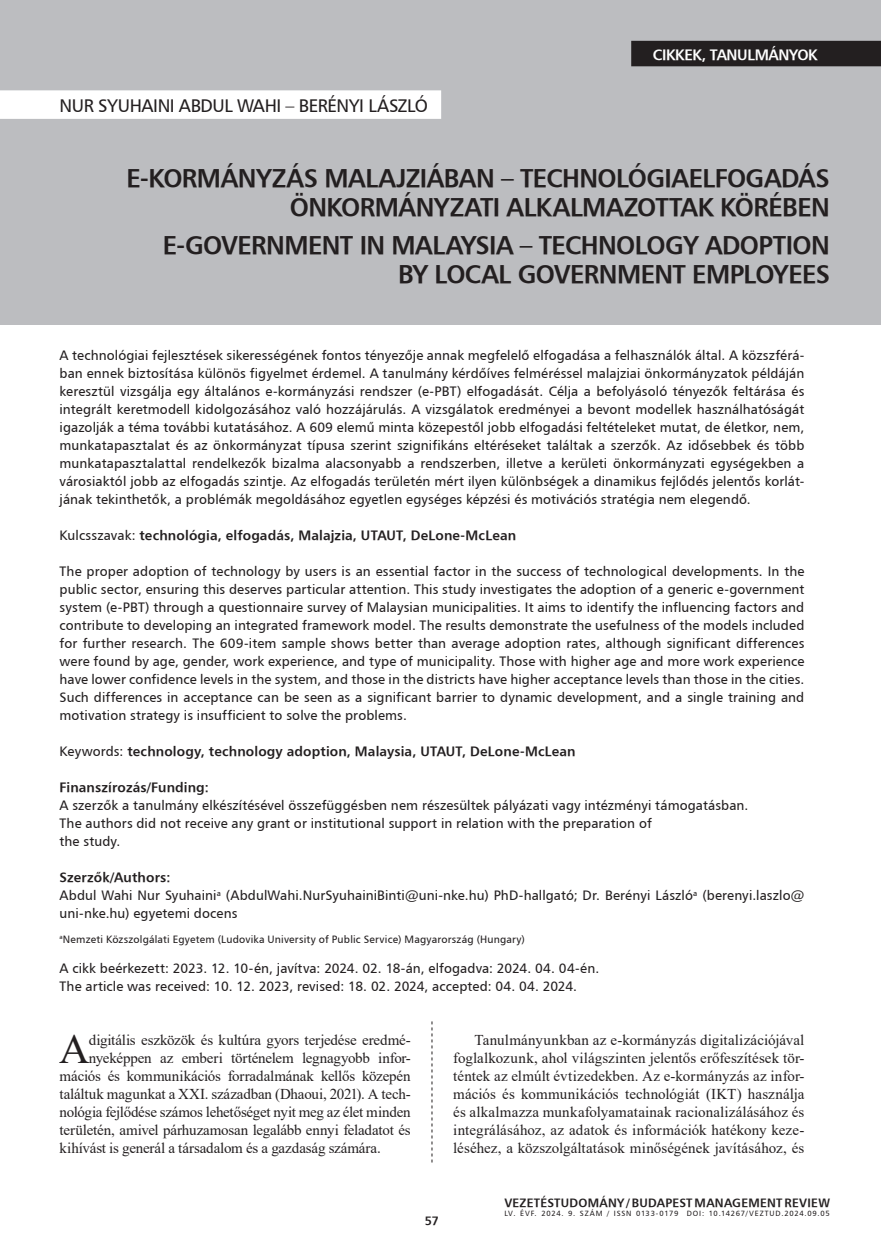
<style>
.page{position:relative;width:881px;height:1255px;background:#fff}
.page>*{position:absolute;margin:0;border:0;box-sizing:border-box;transform-origin:0 0}
.Iniciálé{font:42.15px "Times New Roman";color:#231f20}
.kenyérszöveg_opcionális{font:25.5px/29.4px "H Humanist 777 BT Bold";letter-spacing:-.025em;color:#231f20;text-align:right}
.kenyérszöveg_opcionális-2{font:18px "H Humanist 777 BT";letter-spacing:-.025em;color:#231f20}
.kenyérszöveg_opcionális-3{font:15px/18px "Times New Roman";color:#231f20;text-align:justify}
.Iniciálé-2{font:15px "Times New Roman";letter-spacing:-.01em;color:#231f20}
.t1{font:15px "H Humanist 777 BT Bold";letter-spacing:-.025em;color:#fff}
.Kezdő_oldal_bevezető{font:13.5px/18px "H Humanist 777 BT";letter-spacing:.005em;color:#231f20;text-align:justify}
.Kezdő_oldal_bevezető-2{font:13.5px "H Humanist 777 BT Bold";letter-spacing:.01em;color:#231f20}
.t2{font:12px "H Humanist 777 BT Bold";letter-spacing:.02em;color:#231f20}
.Lábjegyzet{font:10.5px "H Humanist 777 BT";letter-spacing:.015em;color:#231f20}
.t3{font:7.5px "H Humanist 777 BT";letter-spacing:.105em;color:#231f20}
.s1{font-family:"H Humanist 777 BT"}
</style>
<div class="page">
<div style="left:0;top:0;width:880px;height:324px;background:#bcbdc0"></div>
<div style="left:0;top:90px;width:441px;height:29px;background:#fff"></div>
<div style="left:631px;top:41px;width:249px;height:25px;background:#231f20"></div>
<svg style="left:431px;top:1021px;width:1px;height:141px"></svg>
<p class="kenyérszöveg_opcionális-2" style="left:60px;top:94px;width:370px">NUR SYUHAINI ABDUL WAHI – BERÉNYI LÁSZLÓ</p>
<p class="t1" style="left:652px;top:45px;width:166px">CIKKEK, TANULMÁNYOK</p>
<p class="kenyérszöveg_opcionális" style="left:126px;top:162px;width:704px">E-KORMÁNYZÁS MALAJZIÁBAN – TECHNOLÓGIAELFOGADÁS<br>ÖNKORMÁNYZATI ALKALMAZOTTAK KÖRÉBEN</p>
<p class="kenyérszöveg_opcionális" style="left:163px;top:229px;width:668px">E-GOVERNMENT IN MALAYSIA – TECHNOLOGY ADOPTION<br>BY LOCAL GOVERNMENT EMPLOYEES</p>
<p class="Kezdő_oldal_bevezető" style="left:60px;top:346px;width:746px">A technológiai fejlesztések sikerességének fontos tényezője annak megfelelő elfogadása a felhasználók által. A közszférá&shy;ban ennek biztosítása különös figyelmet érdemel. A tanulmány kérdőíves felméréssel malajziai önkormányzatok példáján keresztül vizsgálja egy általános e-kormányzási rendszer (e-PBT) elfogadását. Célja a befolyásoló tényezők feltárása és integrált keretmodell kidolgozásához való hozzájárulás. A vizsgálatok eredményei a bevont modellek használhatóságát igazolják a téma további kutatásához. A 609 elemű minta közepestől jobb elfogadási feltételeket mutat, de életkor, nem, munkatapasztalat és az önkormányzat típusa szerint szignifikáns eltéréseket találtak a szerzők. Az idősebbek és több munkatapasztalattal rendelkezők bizalma alacsonyabb a rendszerben, illetve a kerületi önkormányzati egységekben a városiaktól jobb az elfogadás szintje. Az elfogadás területén mért ilyen különbségek a dinamikus fejlődés jelentős korlát&shy;jának tekinthetők, a problémák megoldásához egyetlen egységes képzési és motivációs stratégia nem elegendő.</p>
<p class="Kezdő_oldal_bevezető-2" style="left:60px;top:527px;width:458px"><span class="s1">Kulcsszavak:</span> technológia, elfogadás, Malajzia, UTAUT, DeLone-McLean</p>
<p class="Kezdő_oldal_bevezető" style="left:60px;top:562px;width:746px">The proper adoption of technology by users is an essential factor in the success of technological developments. In the public sector, ensuring this deserves particular attention. This study investigates the adoption of a generic e-government system (e-PBT) through a questionnaire survey of Malaysian municipalities. It aims to identify the influencing factors and contribute to developing an integrated framework model. The results demonstrate the usefulness of the models included for further research. The 609-item sample shows better than average adoption rates, although significant differences were found by age, gender, work experience, and type of municipality. Those with higher age and more work experience have lower confidence levels in the system, and those in the districts have higher acceptance levels than those in the cities.<br>Such differences in acceptance can be seen as a significant barrier to dynamic development, and a single training and motivation strategy is insufficient to solve the problems.</p>
<p class="Kezdő_oldal_bevezető-2" style="left:60px;top:743px;width:517px"><span class="s1">Keywords:</span> technology, technology adoption, Malaysia, UTAUT, DeLone-McLean</p>
<p class="Kezdő_oldal_bevezető-2" style="left:60px;top:779px;width:151px">Finanszírozás/Funding:</p>
<p class="Kezdő_oldal_bevezető" style="left:60px;top:796px;width:690px">A szerzők a tanulmány elkészítésével összefüggésben nem részesültek pályázati vagy intézményi támogatásban.</p>
<p class="Kezdő_oldal_bevezető" style="left:60px;top:814px;width:593px">The authors did not receive any grant or institutional support in relation with the preparation of</p>
<p class="Kezdő_oldal_bevezető" style="left:60px;top:832px;width:62px">the study.</p>
<p class="Kezdő_oldal_bevezető-2" style="left:60px;top:869px;width:112px">Szerzők/Authors:</p>
<p class="Kezdő_oldal_bevezető" style="left:60px;top:886px;width:746px">Abdul Wahi Nur Syuhaini<sup>a</sup> (AbdulWahi.NurSyuhainiBinti@uni-nke.hu) PhD-hallgató; Dr. Berényi László<sup>a</sup> (berenyi.laszlo@ uni-nke.hu) egyetemi docens</p>
<p class="Lábjegyzet" style="left:60px;top:932px;width:466px"><sup>a</sup>Nemzeti Közszolgálati Egyetem (Ludovika University of Public Service) Magyarország (Hungary)</p>
<p class="Kezdő_oldal_bevezető" style="left:60px;top:958px;width:541px">A cikk beérkezett: 2023. 12. 10-én, javítva: 2024. 02. 18-án, elfogadva: 2024. 04. 04-én.</p>
<p class="Kezdő_oldal_bevezető" style="left:60px;top:976px;width:519px">The article was received: 10. 12. 2023, revised: 18. 02. 2024, accepted: 04. 04. 2024.</p>
<p class="Iniciálé" style="left:59px;top:1018px;width:32px">A</p>
<p class="Iniciálé-2" style="left:89px;top:1028px;width:323px">digitális eszközök és kultúra gyors terjedése eredmé-</p>
<p class="Iniciálé-2" style="left:89px;top:1046px;width:323px">nyeképpen az emberi történelem legnagyobb infor-</p>
<p class="Iniciálé-2" style="left:60px;top:1064px;width:352px">mációs és kommunikációs forradalmának kellős közepén</p>
<p class="Iniciálé-2" style="left:60px;top:1082px;width:352px">találtuk magunkat a XXI. században (Dhaoui, 2021). A tech-</p>
<p class="Iniciálé-2" style="left:60px;top:1100px;width:352px">nológia fejlődése számos lehetőséget nyit meg az élet minden</p>
<p class="Iniciálé-2" style="left:60px;top:1118px;width:352px">területén, amivel párhuzamosan legalább ennyi feladatot és</p>
<p class="Iniciálé-2" style="left:60px;top:1136px;width:322px">kihívást is generál a társadalom és a gazdaság számára.</p>
<p class="kenyérszöveg_opcionális-3" style="left:453px;top:1030px;width:352px;text-indent:21px">Tanulmányunkban az e-kormányzás digitalizációjával foglalkozunk, ahol világszinten jelentős erőfeszítések tör&shy;téntek az elmúlt évtizedekben. Az e-kormányzás az infor&shy;mációs és kommunikációs technológiát (IKT) használja és alkalmazza munkafolyamatainak racionalizálásához és integrálásához, az adatok és információk hatékony keze&shy;léséhez, a közszolgáltatások minőségének javításához, és</p>
<p class="t2" style="left:424px;top:1212px;width:16px">57</p>
<p class="t2" style="left:504px;top:1194px;width:327px">VEZETÉSTUDOMÁNY / BUDAPEST MANAGEMENT REVIEW</p>
<p class="t3" style="left:504px;top:1208px;width:327px">LV. ÉVF. 2024. 9. SZÁM / ISSN 0133-0179 DOI: 10.14267/VEZTUD.2024.09.05</p>
</div>
